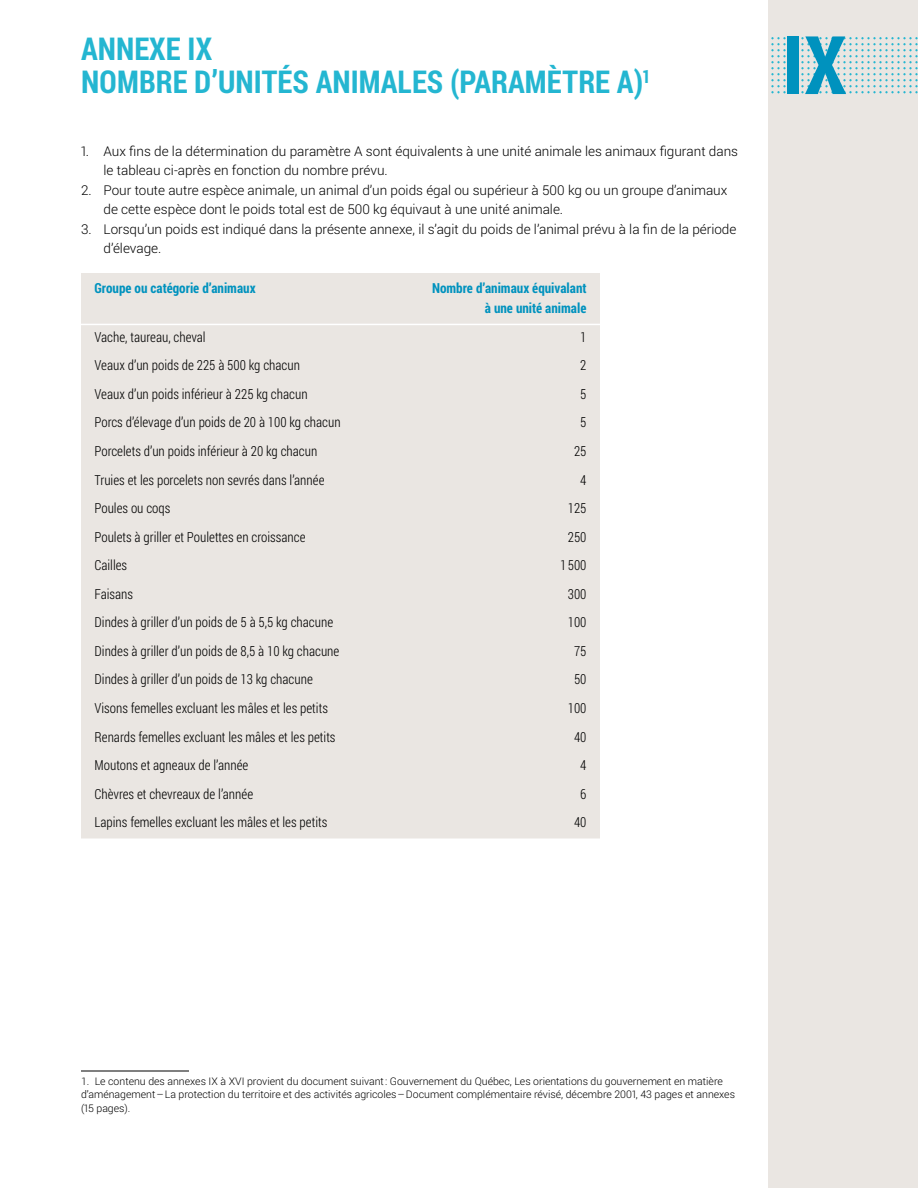
<style>
.page{position:relative;width:918px;height:1188px;background:#fff}
.page>*{position:absolute;margin:0;border:0;box-sizing:border-box;transform-origin:0 0}
.t1{font:700 81px "Roboto Condensed";color:#0092be}
.t2{font:700 31.5px/33.2px "Roboto Condensed";color:#24b6d1}
.t3{font:300 13.8px "Roboto Condensed";color:#000}
.t4{font:700 13.8px/19.5px "Roboto Condensed";color:#0092be;text-align:right}
.t5{font:300 13.5px/19.5px "Roboto";color:#000}
.t6{font:300 10.5px/13.5px "Roboto";color:#000}
</style>
<div class="page">
<div style="left:768px;top:0;width:150px;height:1188px;background:#eae6e2"></div>
<svg style="left:771px;top:37px;width:147px;height:56px"></svg>
<div style="left:81px;top:273px;width:519px;height:565px;background:#eae6e2"></div>
<hr style="left:414px;top:324px;width:186px;height:1px;background:#fff">
<hr style="left:81px;top:324px;width:333px;height:1px;background:#fff">
<hr style="left:81px;top:1071px;width:108px;height:1px;background:#000">
<h2 class="t2" style="left:81px;top:31px;width:569px">ANNEXE IX<br>NOMBRE D’UNITÉS ANIMALES (PARAMÈTRE A)<sup>1</sup></h2>
<p class="t5" style="left:104px;top:141px;width:636px;text-indent:-23px">1. Aux fins de la détermination du paramètre A sont équivalents à une unité animale les animaux figurant dans le tableau ci-après en fonction du nombre prévu.</p>
<p class="t5" style="left:104px;top:180px;width:625px;text-indent:-23px">2. Pour toute autre espèce animale, un animal d’un poids égal ou supérieur à 500 kg ou un groupe d’animaux de cette espèce dont le poids total est de 500 kg équivaut à une unité animale.</p>
<p class="t5" style="left:104px;top:219px;width:634px;text-indent:-23px">3. Lorsqu’un poids est indiqué dans la présente annexe, il s’agit du poids de l’animal prévu à la fin de la période d’élevage.</p>
<p class="t4" style="left:94px;top:278px;width:163px">Groupe ou catégorie d’animaux</p>
<p class="t4" style="left:432px;top:278px;width:156px">Nombre d’animaux équivalant à une unité animale</p>
<p class="t3" style="left:94px;top:327px;width:113px">Vache, taureau, cheval</p>
<p class="t3" style="left:580px;top:327px;width:8px">1</p>
<p class="t3" style="left:94px;top:356px;width:207px">Veaux d’un poids de 225 à 500 kg chacun</p>
<p class="t3" style="left:580px;top:356px;width:8px">2</p>
<p class="t3" style="left:94px;top:384px;width:215px">Veaux d’un poids inférieur à 225 kg chacun</p>
<p class="t3" style="left:580px;top:384px;width:8px">5</p>
<p class="t3" style="left:94px;top:413px;width:248px">Porcs d’élevage d’un poids de 20 à 100 kg chacun</p>
<p class="t3" style="left:580px;top:413px;width:8px">5</p>
<p class="t3" style="left:94px;top:442px;width:224px">Porcelets d’un poids inférieur à 20 kg chacun</p>
<p class="t3" style="left:574px;top:442px;width:14px">25</p>
<p class="t3" style="left:94px;top:470px;width:232px">Truies et les porcelets non sevrés dans l’année</p>
<p class="t3" style="left:580px;top:470px;width:8px">4</p>
<p class="t3" style="left:94px;top:499px;width:78px">Poules ou coqs</p>
<p class="t3" style="left:568px;top:499px;width:20px">125</p>
<p class="t3" style="left:94px;top:527px;width:213px">Poulets à griller et Poulettes en croissance</p>
<p class="t3" style="left:568px;top:527px;width:20px">250</p>
<p class="t3" style="left:94px;top:556px;width:34px">Cailles</p>
<p class="t3" style="left:560px;top:556px;width:28px">1 500</p>
<p class="t3" style="left:94px;top:584px;width:40px">Faisans</p>
<p class="t3" style="left:568px;top:584px;width:20px">300</p>
<p class="t3" style="left:94px;top:613px;width:240px">Dindes à griller d’un poids de 5 à 5,5 kg chacune</p>
<p class="t3" style="left:568px;top:613px;width:20px">100</p>
<p class="t3" style="left:94px;top:641px;width:246px">Dindes à griller d’un poids de 8,5 à 10 kg chacune</p>
<p class="t3" style="left:574px;top:641px;width:14px">75</p>
<p class="t3" style="left:94px;top:670px;width:220px">Dindes à griller d’un poids de 13 kg chacune</p>
<p class="t3" style="left:574px;top:670px;width:14px">50</p>
<p class="t3" style="left:94px;top:699px;width:235px">Visons femelles excluant les mâles et les petits</p>
<p class="t3" style="left:568px;top:699px;width:20px">100</p>
<p class="t3" style="left:94px;top:727px;width:243px">Renards femelles excluant les mâles et les petits</p>
<p class="t3" style="left:574px;top:727px;width:14px">40</p>
<p class="t3" style="left:94px;top:756px;width:155px">Moutons et agneaux de l’année</p>
<p class="t3" style="left:580px;top:756px;width:8px">4</p>
<p class="t3" style="left:94px;top:784px;width:160px">Chèvres et chevreaux de l’année</p>
<p class="t3" style="left:580px;top:784px;width:8px">6</p>
<p class="t3" style="left:94px;top:813px;width:234px">Lapins femelles excluant les mâles et les petits</p>
<p class="t3" style="left:574px;top:813px;width:14px">40</p>
<h1 class="t1" style="left:783px;top:9px;width:66px">IX</h1>
<p class="t6" style="left:81px;top:1074px;width:656px">1. Le contenu des annexes IX à XVI provient du document suivant : Gouvernement du Québec, Les orientations du gouvernement en matière d’aménagement – La protection du territoire et des activités agricoles – Document complémentaire révisé, décembre 2001, 43 pages et annexes (15 pages).</p>
</div>
